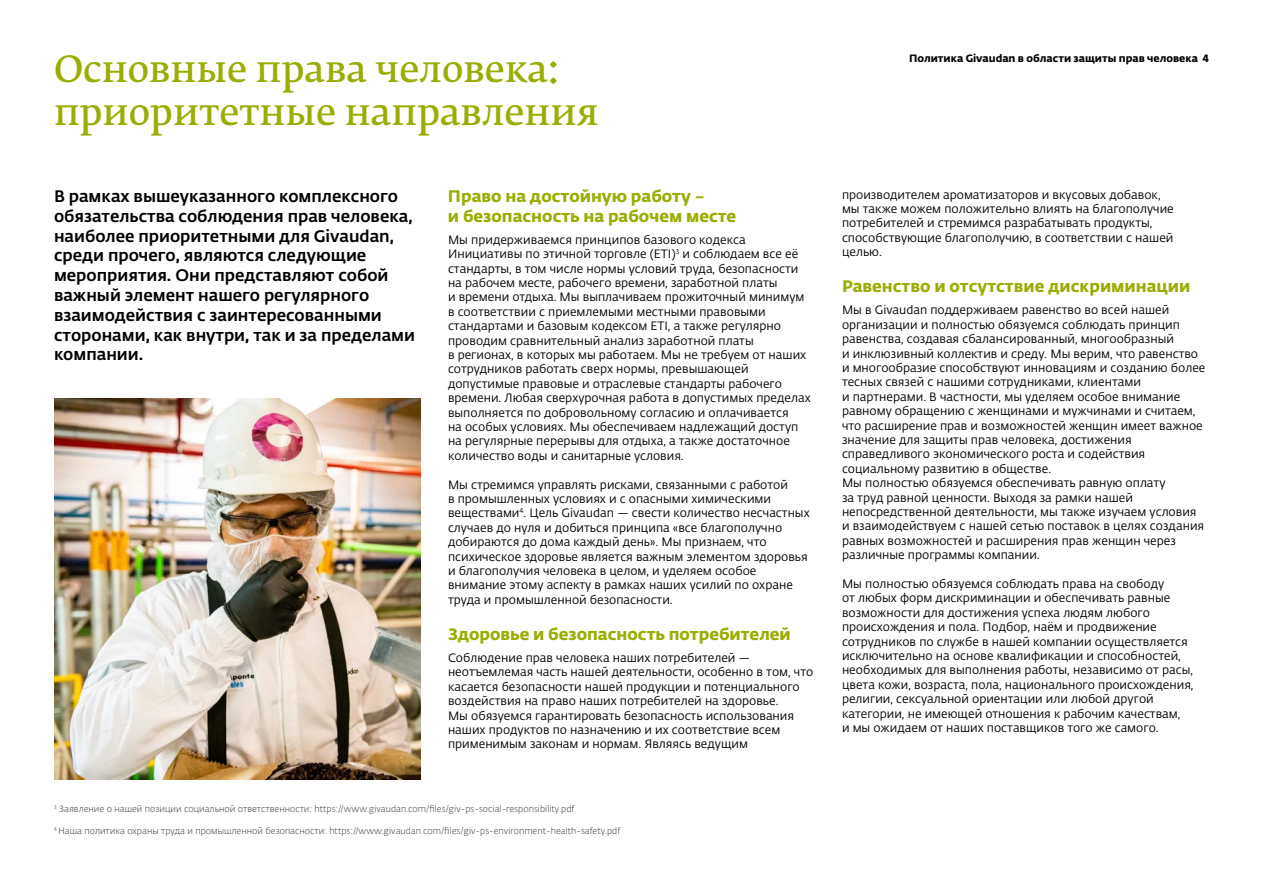
<style>
.page{position:relative;width:1263px;height:893px;background:#fff}
.page>*{position:absolute;margin:0;border:0;box-sizing:border-box;transform-origin:0 0}
.t1{font:36px/43.2px "Fedra Serif B Pro Demi";color:#9aad00}
._04_1_BodyText{font:16.5px/19.8px "Fedra Sans Alt Pro Med LF";color:#000}
._04_1_BodyText-2{font:16.5px/19.8px "Fedra Sans Alt Pro Bold LF";color:#9aad00}
._04_1_BodyText-3{font:12px/14.4px "Fedra Sans Alt Pro Book LF";color:#000}
._04_1_BodyText-4{font:10.5px "Fedra Sans Alt Pro Bold LF";color:#000}
._04_1_BodyText-5{font:9px "Fedra Sans Alt Pro Light LF";color:#404040}
</style>
<div class="page">
<img style="left:54px;top:399px;width:367px;height:380px">
<p class="t1" style="left:54px;top:48px;width:546px">Основные права человека: приоритетные направления</p>
<p class="_04_1_BodyText" style="left:54px;top:185px;width:363px">В рамках вышеуказанного комплексного обязательства соблюдения прав человека, наиболее приоритетными для Givaudan, среди прочего, являются следующие мероприятия. Они представляют собой важный элемент нашего регулярного взаимодействия с заинтересованными сторонами, как внутри, так и за пределами компании.</p>
<p class="_04_1_BodyText-2" style="left:448px;top:185px;width:290px">Право на достойную работу –<br>и безопасность на рабочем месте</p>
<p class="_04_1_BodyText-3" style="left:448px;top:232px;width:364px">Мы придерживаемся принципов базового кодекса Инициативы по этичной торговле (ETI)<sup>3</sup> и соблюдаем все её стандарты, в том числе нормы условий труда, безопасности на рабочем месте, рабочего времени, заработной платы<br>и времени отдыха. Мы выплачиваем прожиточный минимум в соответствии с приемлемыми местными правовыми стандартами и базовым кодексом ETI, а также регулярно проводим сравнительный анализ заработной платы<br>в регионах, в которых мы работаем. Мы не требуем от наших сотрудников работать сверх нормы, превышающей допустимые правовые и отраслевые стандарты рабочего времени. Любая сверхурочная работа в допустимых пределах выполняется по добровольному согласию и оплачивается<br>на особых условиях. Мы обеспечиваем надлежащий доступ на регулярные перерывы для отдыха, а также достаточное количество воды и санитарные условия.</p>
<p class="_04_1_BodyText-3" style="left:448px;top:477px;width:363px">Мы стремимся управлять рисками, связанными с работой<br>в промышленных условиях и с опасными химическими веществами<sup>4</sup>. Цель Givaudan — свести количество несчастных случаев до нуля и добиться принципа «все благополучно добираются до дома каждый день». Мы признаем, что психическое здоровье является важным элементом здоровья и благополучия человека в целом, и уделяем особое внимание этому аспекту в рамках наших усилий по охране труда и промышленной безопасности.</p>
<p class="_04_1_BodyText-2" style="left:448px;top:623px;width:344px">Здоровье и безопасность потребителей</p>
<p class="_04_1_BodyText-3" style="left:448px;top:650px;width:367px">Соблюдение прав человека наших потребителей — неотъемлемая часть нашей деятельности, особенно в том, что касается безопасности нашей продукции и потенциального воздействия на право наших потребителей на здоровье.<br>Мы обязуемся гарантировать безопасность использования наших продуктов по назначению и их соответствие всем применимым законам и нормам. Являясь ведущим</p>
<p class="_04_1_BodyText-5" style="left:54px;top:803px;width:522px"><sup>3</sup> Заявление о нашей позиции социальной ответственности: https://www.givaudan.com/files/giv-ps-social-responsibility.pdf</p>
<p class="_04_1_BodyText-5" style="left:54px;top:825px;width:568px"><sup>4</sup> Наша политика охраны труда и промышленной безопасности: https://www.givaudan.com/files/giv-ps-environment-health-safety.pdf</p>
<p class="_04_1_BodyText-4" style="left:909px;top:50px;width:301px">Политика Givaudan в области защиты прав человека 4</p>
<p class="_04_1_BodyText-3" style="left:842px;top:187px;width:333px">производителем ароматизаторов и вкусовых добавок, мы также можем положительно влиять на благополучие потребителей и стремимся разрабатывать продукты, способствующие благополучию, в соответствии с нашей целью.</p>
<p class="_04_1_BodyText-2" style="left:842px;top:275px;width:350px">Равенство и отсутствие дискриминации</p>
<p class="_04_1_BodyText-3" style="left:842px;top:303px;width:365px">Мы в Givaudan поддерживаем равенство во всей нашей организации и полностью обязуемся соблюдать принцип равенства, создавая сбалансированный, многообразный<br>и инклюзивный коллектив и среду. Мы верим, что равенство и многообразие способствуют инновациям и созданию более тесных связей с нашими сотрудниками, клиентами<br>и партнерами. В частности, мы уделяем особое внимание равному обращению с женщинами и мужчинами и считаем, что расширение прав и возможностей женщин имеет важное значение для защиты прав человека, достижения справедливого экономического роста и содействия социальному развитию в обществе.<br>Мы полностью обязуемся обеспечивать равную оплату<br>за труд равной ценности. Выходя за рамки нашей непосредственной деятельности, мы также изучаем условия и взаимодействуем с нашей сетью поставок в целях создания равных возможностей и расширения прав женщин через различные программы компании.</p>
<p class="_04_1_BodyText-3" style="left:842px;top:576px;width:353px">Мы полностью обязуемся соблюдать права на свободу<br>от любых форм дискриминации и обеспечивать равные возможности для достижения успеха людям любого происхождения и пола. Подбор, наём и продвижение сотрудников по службе в нашей компании осуществляется исключительно на основе квалификации и способностей, необходимых для выполнения работы, независимо от расы, цвета кожи, возраста, пола, национального происхождения, религии, сексуальной ориентации или любой другой категории, не имеющей отношения к рабочим качествам,<br>и мы ожидаем от наших поставщиков того же самого.</p>
</div>
